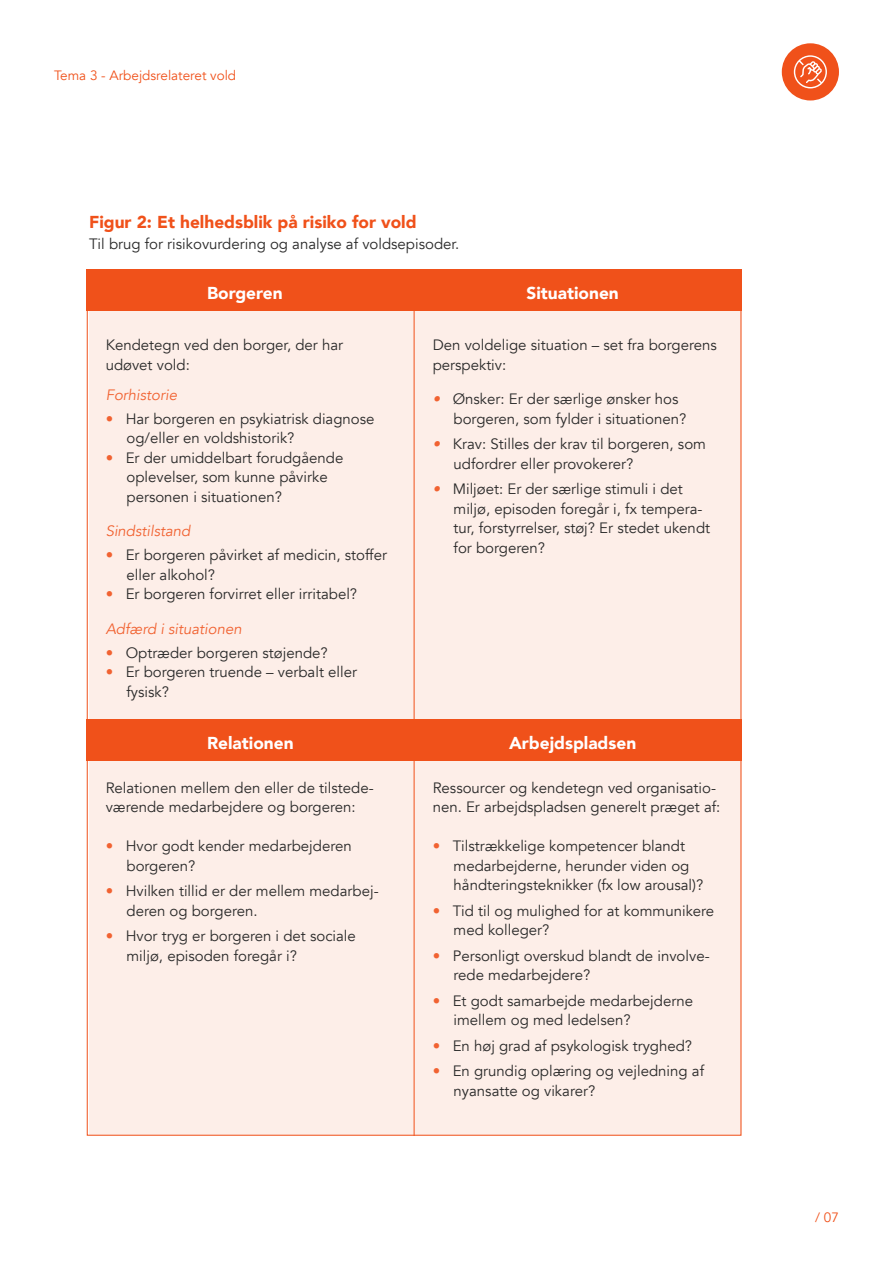
<style>
.page{position:relative;width:893px;height:1263px;background:#fff}
.page>*{position:absolute;margin:0;border:0;box-sizing:border-box;transform-origin:0 0}
.t1{font:900 17.25px "Avenir";color:#fff}
.t2{font:900 17.25px "Avenir";color:#f0511a}
.t3{font:15px/19.5px "Avenir";color:#292929}
.t4{font:italic 15px "Avenir";color:#f16231}
.t5{font:13.5px "Avenir";color:#f0511a}
.s1{color:#f16231}
.s2{font-style:italic;color:#f16231}
</style>
<div class="page">
<div style="left:89px;top:311px;width:653px;height:825px;background:#fdeee8"></div>
<div style="left:86px;top:270px;width:656px;height:41px;background:#f0511a"></div>
<div style="left:86px;top:719px;width:656px;height:42px;background:#f0511a"></div>
<div style="left:782px;top:43px;width:57px;height:57px;background:#f0511a;border-radius:50%"></div>
<hr style="left:414px;top:270px;width:1px;height:866px;background:#f0511a">
<svg style="left:794px;top:55px;width:33px;height:33px"></svg>
<p class="t5" style="left:54px;top:68px;width:184px">Tema 3 - Arbejdsrelateret vold</p>
<p class="t2" style="left:89px;top:207px;width:329px">Figur 2: Et helhedsblik på risiko for vold</p>
<p class="t3" style="left:89px;top:234px;width:372px">Til brug for risikovurdering og analyse af voldsepisoder.</p>
<p class="t1" style="left:207px;top:278px;width:77px">Borgeren</p>
<p class="t1" style="left:526px;top:278px;width:94px">Situationen</p>
<p class="t3" style="left:106px;top:335px;width:239px">Kendetegn ved den borger, der har udøvet vold:</p>
<p class="t4" style="left:106px;top:385px;width:73px">Forhistorie</p>
<p class="t3" style="left:127px;top:409px;width:250px;text-indent:-21px"><span class="s1">•</span> Har borgeren en psykiatrisk diagnose og/eller en voldshistorik?</p>
<p class="t3" style="left:127px;top:448px;width:218px;text-indent:-21px"><span class="s1">•</span> Er der umiddelbart forudgående oplevelser, som kunne påvirke personen i situationen?</p>
<p class="t4" style="left:106px;top:522px;width:86px">Sindstilstand</p>
<p class="t3" style="left:127px;top:545px;width:262px;text-indent:-21px"><span class="s1">•</span> Er borgeren påvirket af medicin, stoffer eller alkohol?</p>
<p class="t3" style="left:106px;top:584px;width:253px"><span class="s1">•</span> Er borgeren forvirret eller irritabel?</p>
<p class="t4" style="left:106px;top:619px;width:138px">Adfærd i situationen</p>
<p class="t3" style="left:106px;top:643px;width:224px"><span class="s1">•</span> Optræder borgeren støjende?</p>
<p class="t3" style="left:127px;top:662px;width:232px;text-indent:-21px"><span class="s1">•</span> Er borgeren truende – verbalt eller fysisk?</p>
<p class="t3" style="left:433px;top:335px;width:286px">Den voldelige situation – set fra borgerens perspektiv:</p>
<p class="t3" style="left:454px;top:389px;width:234px;text-indent:-21px"><span class="s2">•</span> Ønsker: Er der særlige ønsker hos borgeren, som fylder i situationen?</p>
<p class="t3" style="left:454px;top:434px;width:254px;text-indent:-21px"><span class="s2">•</span> Krav: Stilles der krav til borgeren, som udfordrer eller provokerer?</p>
<p class="t3" style="left:454px;top:479px;width:258px;text-indent:-21px"><span class="s2">•</span> Miljøet: Er der særlige stimuli i det miljø, episoden foregår i, fx tempera&shy;tur, forstyrrelser, støj? Er stedet ukendt for borgeren?</p>
<p class="t1" style="left:207px;top:728px;width:88px">Relationen</p>
<p class="t1" style="left:509px;top:728px;width:129px">Arbejdspladsen</p>
<p class="t3" style="left:106px;top:778px;width:270px">Relationen mellem den eller de tilstede&shy;værende medarbejdere og borgeren:</p>
<p class="t3" style="left:127px;top:837px;width:227px;text-indent:-21px"><span class="s1">•</span> Hvor godt kender medarbejderen borgeren?</p>
<p class="t3" style="left:127px;top:882px;width:254px;text-indent:-21px"><span class="s1">•</span> Hvilken tillid er der mellem medarbej&shy;deren og borgeren.</p>
<p class="t3" style="left:127px;top:927px;width:231px;text-indent:-21px"><span class="s1">•</span> Hvor tryg er borgeren i det sociale miljø, episoden foregår i?</p>
<p class="t3" style="left:433px;top:778px;width:289px">Ressourcer og kendetegn ved organisatio&shy;nen. Er arbejdspladsen generelt præget af:</p>
<p class="t3" style="left:454px;top:837px;width:251px;text-indent:-21px"><span class="s1">•</span> Tilstrækkelige kompetencer blandt medarbejderne, herunder viden og håndteringsteknikker (fx low arousal)?</p>
<p class="t3" style="left:454px;top:901px;width:262px;text-indent:-21px"><span class="s1">•</span> Tid til og mulighed for at kommunikere med kolleger?</p>
<p class="t3" style="left:454px;top:946px;width:258px;text-indent:-21px"><span class="s1">•</span> Personligt overskud blandt de involve&shy;rede medarbejdere?</p>
<p class="t3" style="left:454px;top:991px;width:241px;text-indent:-21px"><span class="s1">•</span> Et godt samarbejde medarbejderne imellem og med ledelsen?</p>
<p class="t3" style="left:433px;top:1036px;width:261px"><span class="s1">•</span> En høj grad af psykologisk tryghed?</p>
<p class="t3" style="left:454px;top:1062px;width:252px;text-indent:-21px"><span class="s1">•</span> En grundig oplæring og vejledning af nyansatte og vikarer?</p>
<p class="t5" style="left:815px;top:1210px;width:25px">/ 07</p>
</div>
